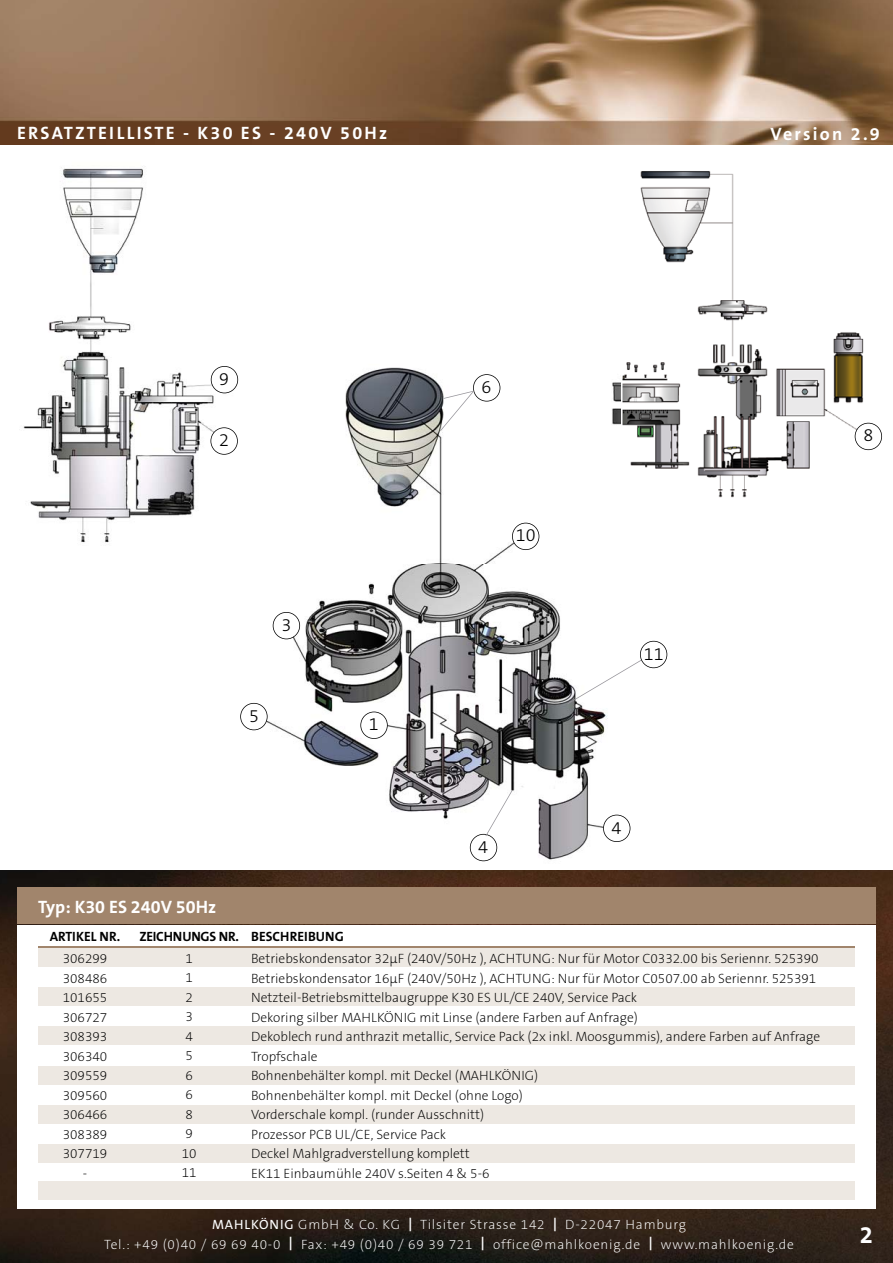
<style>
.page{position:relative;width:893px;height:1263px;background:#fff}
.page>*{position:absolute;margin:0;border:0;box-sizing:border-box;transform-origin:0 0}
.t1{font:700 24px "The Sans B7";color:#fff}
.t2{font:700 18px "The Sans B7";letter-spacing:.125em;color:#fff}
.t3{font:700 18px "The Sans B7";color:#fff}
.t4{font:300 18px "The Sans B3";color:#000}
.t5{font:200 13.5px/19.5px "The Sans B2";color:#000}
.t6{font:200 13.5px/19.5px "The Sans B2";letter-spacing:.06em;color:#fff;text-align:center}
.t7{font:700 13.5px "The Sans B7";color:#000}
.s1{font-family:"The Sans B5 Plain";font-weight:400}
.s2{font-family:"The Sans B7";font-weight:700}
</style>
<div class="page">
<img style="left:0;top:0;width:893px;height:145px">
<img style="left:0;top:871px;width:893px;height:392px">
<div style="left:17px;top:925px;width:859px;height:284px;background:#fff"></div>
<hr style="left:38px;top:946px;width:817px;height:2px;background:#a1856c">
<div style="left:38px;top:948px;width:817px;height:18px;background:#ede8e2"></div>
<div style="left:38px;top:987px;width:817px;height:19px;background:#ede8e2"></div>
<div style="left:38px;top:1027px;width:817px;height:18px;background:#ede8e2"></div>
<div style="left:38px;top:1066px;width:817px;height:18px;background:#ede8e2"></div>
<div style="left:38px;top:1105px;width:817px;height:18px;background:#ede8e2"></div>
<div style="left:38px;top:1145px;width:817px;height:18px;background:#ede8e2"></div>
<div style="left:38px;top:1182px;width:817px;height:18px;background:#ede8e2"></div>
<div style="left:17px;top:888px;width:859px;height:36px;background:#a1856c"></div>
<img style="left:23px;top:167px;width:204px;height:376px">
<svg style="left:211px;top:366px;width:27px;height:27px"></svg>
<svg style="left:210px;top:427px;width:28px;height:28px"></svg>
<img style="left:622px;top:171px;width:249px;height:327px">
<svg style="left:252px;top:367px;width:369px;height:495px"></svg>
<svg style="left:512px;top:523px;width:27px;height:27px"></svg>
<svg style="left:273px;top:612px;width:27px;height:27px"></svg>
<svg style="left:240px;top:703px;width:28px;height:27px"></svg>
<svg style="left:360px;top:711px;width:28px;height:28px"></svg>
<svg style="left:603px;top:815px;width:27px;height:27px"></svg>
<svg style="left:855px;top:423px;width:27px;height:27px"></svg>
<svg style="left:470px;top:790px;width:42px;height:71px"></svg>
<svg style="left:440px;top:374px;width:60px;height:57px"></svg>
<svg style="left:567px;top:641px;width:100px;height:63px"></svg>
<h2 class="t2" style="left:17px;top:124px;width:372px">ERSATZTEILLISTE - K30 ES - 240V 50Hz</h2>
<h2 class="t4" style="left:219px;top:370px;width:11px">9</h2>
<h2 class="t4" style="left:219px;top:431px;width:11px">2</h2>
<h2 class="t4" style="left:281px;top:616px;width:11px">3</h2>
<h2 class="t4" style="left:249px;top:707px;width:11px">5</h2>
<h2 class="t4" style="left:369px;top:715px;width:11px">1</h2>
<h2 class="t3" style="left:38px;top:898px;width:179px">Typ: K30 ES 240V 50Hz</h2>
<p class="t7" style="left:50px;top:929px;width:72px">ARTIKEL NR.</p>
<p class="t7" style="left:139px;top:929px;width:206px">ZEICHNUNGS NR. BESCHREIBUNG</p>
<h2 class="t4" style="left:482px;top:378px;width:11px">6</h2>
<h2 class="t4" style="left:516px;top:526px;width:21px">10</h2>
<h2 class="t4" style="left:478px;top:838px;width:11px">4</h2>
<h2 class="t4" style="left:644px;top:645px;width:21px">11</h2>
<h2 class="t4" style="left:612px;top:819px;width:11px">4</h2>
<h2 class="t2" style="left:770px;top:125px;width:111px">Version 2.9</h2>
<h2 class="t4" style="left:863px;top:426px;width:11px">8</h2>
<p class="t5" style="left:63px;top:949px;width:46px;text-align:center">306299<br>308486<br>101655<br>306727<br>308393<br>306340<br>309559<br>309560<br>306466<br>308389<br>307719 -</p>
<p class="t5" style="left:182px;top:949px;width:16px">1<br>1<br>2<br>3<br>4<br>5<br>6<br>6<br>8<br>9<br>10<br>11</p>
<p class="t5" style="left:251px;top:949px;width:571px">Betriebskondensator 32μF (240V/50Hz ), ACHTUNG: Nur für Motor C0332.00 bis Seriennr. 525390<br>Betriebskondensator 16μF (240V/50Hz ), ACHTUNG: Nur für Motor C0507.00 ab Seriennr. 525391<br>Netzteil-Betriebsmittelbaugruppe K30 ES UL/CE 240V, Service Pack<br>Dekoring silber MAHLKÖNIG mit Linse (andere Farben auf Anfrage)<br>Dekoblech rund anthrazit metallic, Service Pack (2x inkl. Moosgummis), andere Farben auf Anfrage Tropfschale<br>Bohnenbehälter kompl. mit Deckel (MAHLKÖNIG)<br>Bohnenbehälter kompl. mit Deckel (ohne Logo)<br>Vorderschale kompl. (runder Ausschnitt)<br>Prozessor PCB UL/CE, Service Pack<br>Deckel Mahlgradverstellung komplett<br>EK11 Einbaumühle 240V s.Seiten 4 &amp; 5-6</p>
<p class="t6" style="left:104px;top:1215px;width:691px"><span class="s1">MAHLKÖNIG</span> GmbH &amp; Co. KG <span class="s2">|</span> Tilsiter Strasse 142 <span class="s2">|</span> D-22047 Hamburg<br>Tel.: +49 (0)40 / 69 69 40-0 <span class="s2">|</span> Fax: +49 (0)40 / 69 39 721 <span class="s2">|</span> office@mahlkoenig.de <span class="s2">|</span> www.mahlkoenig.de</p>
<h1 class="t1" style="left:860px;top:1223px;width:15px">2</h1>
</div>
